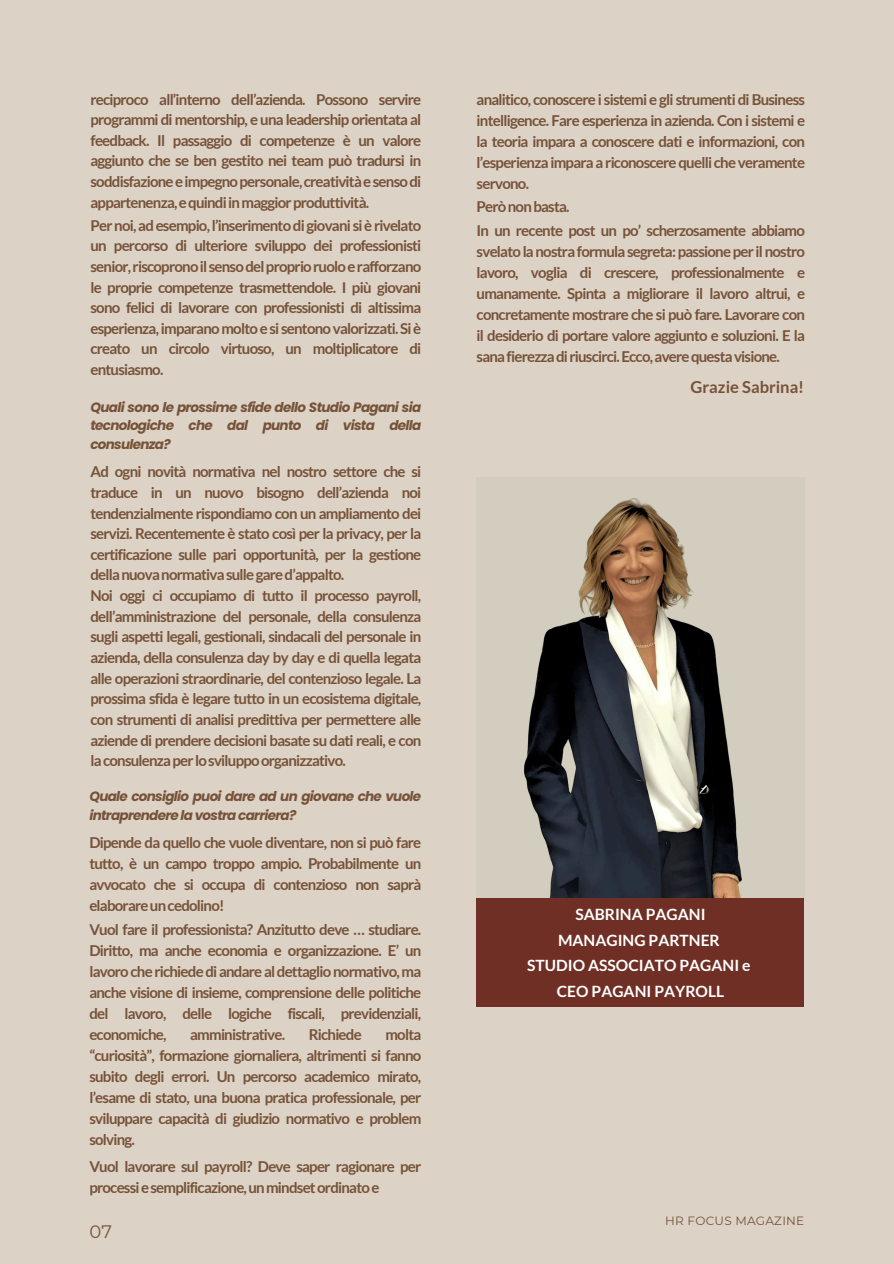
<style>
.page{position:relative;width:894px;height:1264px;background:#fff}
.page>*{position:absolute;margin:0;border:0;box-sizing:border-box;transform-origin:0 0}
.t1{font:18px "Montserrat";color:#765239}
.t2{font:700 16.5px "Lato";color:#765239}
.t3{font:700 15.6px/25.8px "Lato";color:#fff;text-align:center}
.t4{font:700 15px/20.7px "Lato";letter-spacing:-.05em;color:#765239;text-align:justify}
.t5{font:italic 700 13.5px/18.8px "Poppins";letter-spacing:-.05em;color:#765239;text-align:justify}
.t6{font:12px "Montserrat";letter-spacing:.02em;color:#765239}
</style>
<div class="page">
<div style="left:0;top:0;width:893px;height:1263px;background:#dcd3c6"></div>
<img style="left:521px;top:495px;width:223px;height:403px">
<div style="left:476px;top:898px;width:328px;height:109px;background:#6f2f24"></div>
<p class="t4" style="left:90px;top:89px;width:332px">reciproco all’interno dell’azienda. Possono servire programmi di mentorship, e una leadership orientata al feedback. Il passaggio di competenze è un valore aggiunto che se ben gestito nei team può tradursi in soddisfazione e impegno personale, creatività e senso di appartenenza, e quindi in maggior produttività.</p>
<p class="t4" style="left:90px;top:215px;width:332px">Per noi, ad esempio, l’inserimento di giovani si è rivelato un percorso di ulteriore sviluppo dei professionisti senior, riscoprono il senso del proprio ruolo e rafforzano le proprie competenze trasmettendole. I più giovani sono felici di lavorare con professionisti di altissima esperienza, imparano molto e si sentono valorizzati. Si è creato un circolo virtuoso, un moltiplicatore di entusiasmo.</p>
<p class="t5" style="left:90px;top:397px;width:332px">Quali sono le prossime sfide dello Studio Pagani sia tecnologiche che dal punto di vista della consulenza?</p>
<p class="t4" style="left:90px;top:461px;width:332px;text-align:left">Ad ogni novità normativa nel nostro settore che si traduce in un nuovo bisogno dell’azienda noi tendenzialmente rispondiamo con un ampliamento dei servizi. Recentemente è stato così per la privacy, per la certificazione sulle pari opportunità, per la gestione della nuova normativa sulle gare d’appalto.<br>Noi oggi ci occupiamo di tutto il processo payroll, dell’amministrazione del personale, della consulenza sugli aspetti legali, gestionali, sindacali del personale in azienda, della consulenza day by day e di quella legata alle operazioni straordinarie, del contenzioso legale. La prossima sfida è legare tutto in un ecosistema digitale, con strumenti di analisi predittiva per permettere alle aziende di prendere decisioni basate su dati reali, e con la consulenza per lo sviluppo organizzativo.</p>
<p class="t5" style="left:89px;top:787px;width:333px">Quale consiglio puoi dare ad un giovane che vuole intraprendere la vostra carriera?</p>
<p class="t4" style="left:89px;top:832px;width:333px">Dipende da quello che vuole diventare, non si può fare tutto, è un campo troppo ampio. Probabilmente un avvocato che si occupa di contenzioso non saprà elaborare un cedolino!</p>
<p class="t4" style="left:89px;top:918px;width:333px">Vuol fare il professionista? Anzitutto deve … studiare.<br>Diritto, ma anche economia e organizzazione. E’ un lavoro che richiede di andare al dettaglio normativo, ma anche visione di insieme, comprensione delle politiche del lavoro, delle logiche fiscali, previdenziali, economiche,</p>
<p class="t4" style="left:89px;top:1023px;width:333px;text-indent:296px">molta “curiosità”, formazione giornaliera, altrimenti si fanno subito degli errori. Un percorso academico mirato, l’esame di stato, una buona pratica professionale, per sviluppare capacità di giudizio normativo e problem solving.</p>
<p class="t4" style="left:89px;top:1155px;width:333px">Vuol lavorare sul payroll? Deve saper ragionare per processi e semplificazione, un mindset ordinato e</p>
<p class="t4" style="left:190px;top:1023px;width:96px">amministrative.</p>
<p class="t4" style="left:308px;top:1023px;width:54px">Richiede</p>
<p class="t1" style="left:89px;top:1219px;width:24px">07</p>
<p class="t4" style="left:476px;top:89px;width:330px">analitico, conoscere i sistemi e gli strumenti di Business intelligence. Fare esperienza in azienda. Con i sistemi e la teoria impara a conoscere dati e informazioni, con l’esperienza impara a riconoscere quelli che veramente servono.</p>
<p class="t4" style="left:476px;top:195px;width:330px;line-height:23.2px">Però non basta.<br>In un recente post un po’ scherzosamente abbiamo</p>
<p class="t4" style="left:476px;top:240px;width:330px">svelato la nostra formula segreta: passione per il nostro lavoro, voglia di crescere, professionalmente e umanamente. Spinta a migliorare il lavoro altrui, e concretamente mostrare che si può fare. Lavorare con il desiderio di portare valore aggiunto e soluzioni. E la sana fierezza di riuscirci. Ecco, avere questa visione.</p>
<p class="t2" style="left:690px;top:378px;width:115px">Grazie Sabrina!</p>
<p class="t3" style="left:527px;top:900px;width:225px">SABRINA PAGANI<br>MANAGING PARTNER<br>STUDIO ASSOCIATO PAGANI e<br>CEO PAGANI PAYROLL</p>
<p class="t6" style="left:665px;top:1212px;width:140px">HR FOCUS MAGAZINE</p>
</div>
